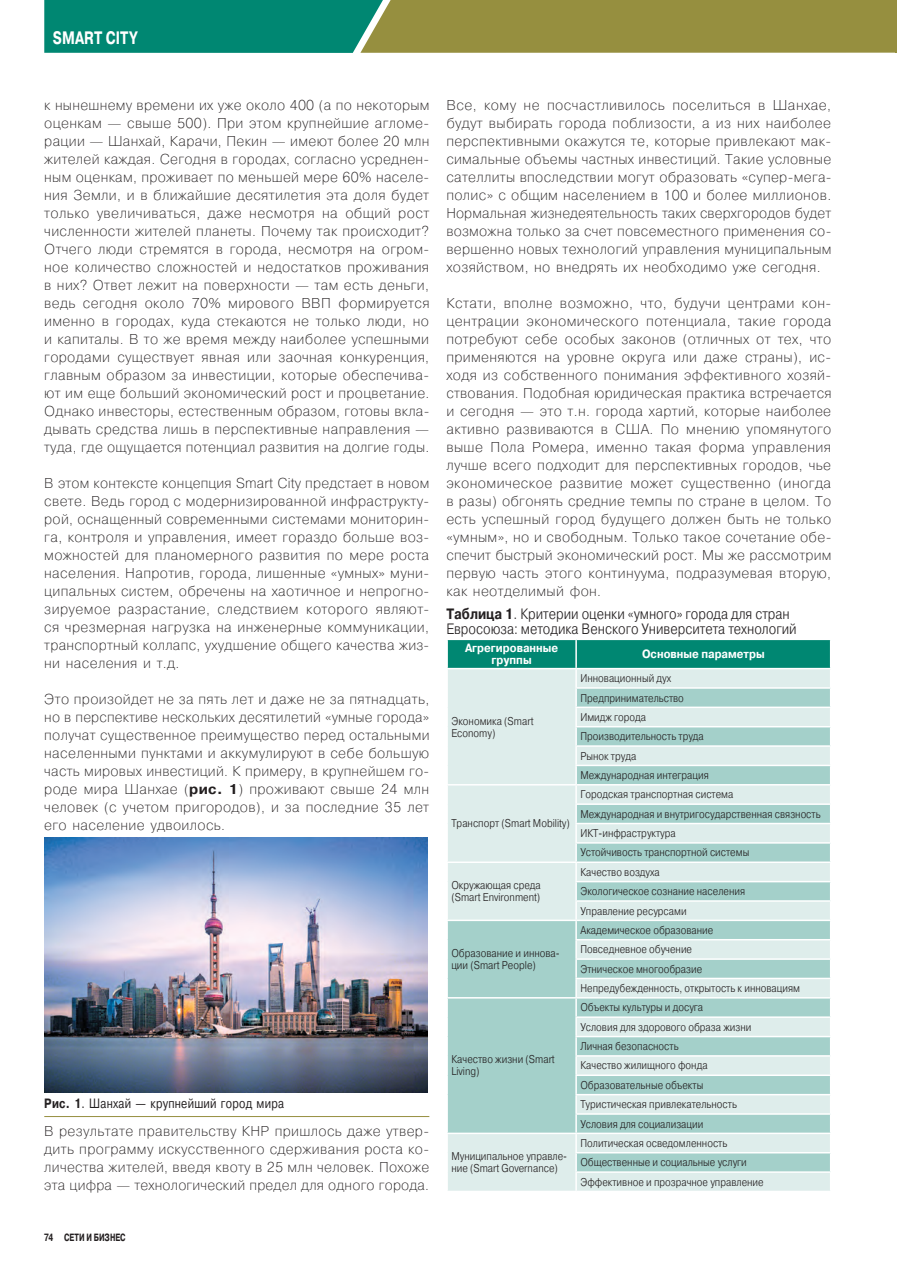
<style>
.page{position:relative;width:897px;height:1267px;background:#fff}
.page>*{position:absolute;margin:0;border:0;box-sizing:border-box;transform-origin:0 0}
.t1{font:700 18px "Pragmatica";letter-spacing:.01em;color:#fff;scale:.75 1}
.t2{font:300 15px/15px "Pragmatica";color:#231f20;scale:.85 1}
.t3{font:200 14.25px/18px "Pragmatica";letter-spacing:.025em;color:#231f20;text-align:justify}
.t4{font:13.5px "Pragmatica";letter-spacing:.025em;color:#231f20;scale:.8 1}
.t5{font:700 12px/12px "Pragmatica";color:#fff;text-align:center;scale:.9 1}
.t6{font:300 11.25px/19.4px "Pragmatica";color:#231f20;scale:.85 1}
.t7{font:700 10.5px "Pragmatica";color:#231f20;scale:.7 1}
.s1{font-weight:700}
</style>
<div class="page">
<svg style="left:447px;top:639px;width:384px;height:551px;background:#beddd9"></svg>
<hr style="left:44px;top:1116px;width:385px;height:1px;background:#968f3f">
<img style="left:44px;top:837px;width:383px;height:255px">
<svg style="left:44px;top:0;width:853px;height:53px;background:#5e8d54"></svg>
<p class="t1" style="left:53px;top:26px;width:115px">SMART CITY</p>
<p class="t3" style="left:44px;top:95px;width:387px">к нынешнему времени их уже около 400 (а по некоторым оценкам — свыше 500). При этом крупнейшие агломе&shy;рации — Шанхай, Карачи, Пекин — имеют более 20 млн жителей каждая. Сегодня в городах, согласно усреднен&shy;ным оценкам, проживает по меньшей мере 60% населе&shy;ния Земли, и в ближайшие десятилетия эта доля будет только увеличиваться, даже несмотря на общий рост численности жителей планеты. Почему так происходит?<br>Отчего люди стремятся в города, несмотря на огром&shy;ное количество сложностей и недостатков проживания в них? Ответ лежит на поверхности — там есть деньги, ведь сегодня около 70% мирового ВВП формируется именно в городах, куда стекаются не только люди, но и капиталы. В то же время между наиболее успешными городами существует явная или заочная конкуренция, главным образом за инвестиции, которые обеспечива&shy;ют им еще больший экономический рост и процветание.<br>Однако инвесторы, естественным образом, готовы вкла&shy;дывать средства лишь в перспективные направления — туда, где ощущается потенциал развития на долгие годы.</p>
<p class="t3" style="left:44px;top:473px;width:386px">В этом контексте концепция Smart City предстает в новом свете. Ведь город с модернизированной инфраструкту&shy;рой, оснащенный современными системами мониторин&shy;га, контроля и управления, имеет гораздо больше воз&shy;можностей для планомерного развития по мере роста населения. Напротив, города, лишенные «умных» муни&shy;ципальных систем, обречены на хаотичное и непрогно&shy;зируемое разрастание, следствием которого являют&shy;ся чрезмерная нагрузка на инженерные коммуникации, транспортный коллапс, ухудшение общего качества жиз&shy;ни населения и т.д.</p>
<p class="t3" style="left:44px;top:689px;width:387px">Это произойдет не за пять лет и даже не за пятнадцать, но в перспективе нескольких десятилетий «умные города» получат существенное преимущество перед остальными населенными пунктами и аккумулируют в себе большую часть мировых инвестиций. К примеру, в крупнейшем го&shy;роде мира Шанхае (<span class="s1">РИС. 1</span>) проживают свыше 24 млн человек (с учетом пригородов), и за последние 35 лет его население удвоилось.</p>
<p class="t4" style="left:44px;top:1094px;width:301px"><span class="s1">РИС. 1</span>. Шанхай — крупнейший город мира</p>
<p class="t3" style="left:44px;top:1121px;width:386px">В результате правительству КНР пришлось даже утвер&shy;дить программу искусственного сдерживания роста ко&shy;личества жителей, введя квоту в 25 млн человек. Похоже эта цифра — технологический предел для одного города.</p>
<p class="t7" style="left:44px;top:1230px;width:118px">74 СЕТИ И БИЗНЕС</p>
<p class="t3" style="left:446px;top:95px;width:387px">Все, кому не посчастливилось поселиться в Шанхае, будут выбирать города поблизости, а из них наиболее перспективными окажутся те, которые привлекают мак&shy;симальные объемы частных инвестиций. Такие условные сателлиты впоследствии могут образовать «супер-мега&shy;полис» с общим населением в 100 и более миллионов.<br>Нормальная жизнедеятельность таких сверхгородов будет возможна только за счет повсеместного применения со&shy;вершенно новых технологий управления муниципальным хозяйством, но внедрять их необходимо уже сегодня.</p>
<p class="t3" style="left:446px;top:293px;width:386px">Кстати, вполне возможно, что, будучи центрами кон&shy;центрации экономического потенциала, такие города потребуют себе особых законов (отличных от тех, что применяются на уровне округа или даже страны), ис&shy;ходя из собственного понимания эффективного хозяй&shy;ствования. Подобная юридическая практика встречается и сегодня — это т.н. города хартий, которые наиболее активно развиваются в США. По мнению упомянутого выше Пола Ромера, именно такая форма управления лучше всего подходит для перспективных городов, чье экономическое развитие может существенно (иногда в разы) обгонять средние темпы по стране в целом. То есть успешный город будущего должен быть не только «умным», но и свободным. Только такое сочетание обе&shy;спечит быстрый экономический рост. Мы же рассмотрим первую часть этого континуума, подразумевая вторую, как неотделимый фон.</p>
<p class="t2" style="left:446px;top:606px;width:413px"><span class="s1">ТАБЛИЦА 1</span>. Критерии оценки «умного» города для стран<br>Евросоюза: методика Венского Университета технологий</p>
<p class="t5" style="left:465px;top:642px;width:105px">АГРЕГИРОВАННЫЕ<br>ГРУППЫ</p>
<p class="t5" style="left:642px;top:648px;width:138px">ОСНОВНЫЕ ПАРАМЕТРЫ</p>
<p class="t6" style="left:451px;top:714px;width:98px;line-height:12px">Экономика (Smart<br>Economy)</p>
<p class="t6" style="left:451px;top:813px;width:141px">Транспорт (Smart Mobility)</p>
<p class="t6" style="left:451px;top:879px;width:107px;line-height:12px">Окружающая среда (Smart Environment)</p>
<p class="t6" style="left:451px;top:946px;width:129px;line-height:12px">Образование и иннова‑ ции (Smart People)</p>
<p class="t6" style="left:451px;top:1053px;width:123px;line-height:12px">Качество жизни (Smart<br>Living)</p>
<p class="t6" style="left:451px;top:1150px;width:138px;line-height:12px">Муниципальное управле‑ ние (Smart Governance)</p>
<p class="t6" style="left:580px;top:668px;width:153px">Инновационный дух<br>Предпринимательство<br>Имидж города<br>Производительность труда<br>Рынок труда<br>Международная интеграция</p>
<p class="t6" style="left:580px;top:784px;width:284px">Городская транспортная система<br>Международная и внутригосударственная связность ИКТ‑инфраструктура<br>Устойчивость транспортной системы</p>
<p class="t6" style="left:580px;top:862px;width:195px">Качество воздуха<br>Экологическое сознание населения<br>Управление ресурсами</p>
<p class="t6" style="left:580px;top:920px;width:260px">Академическое образование<br>Повседневное обучение<br>Этническое многообразие<br>Непредубежденность, открытость к инновациям</p>
<p class="t6" style="left:580px;top:997px;width:203px">Объекты культуры и досуга<br>Условия для здорового образа жизни<br>Личная безопасность<br>Качество жилищного фонда<br>Образовательные объекты<br>Туристическая привлекательность<br>Условия для социализации</p>
<p class="t6" style="left:580px;top:1133px;width:217px">Политическая осведомленность<br>Общественные и социальные услуги<br>Эффективное и прозрачное управление</p>
</div>
